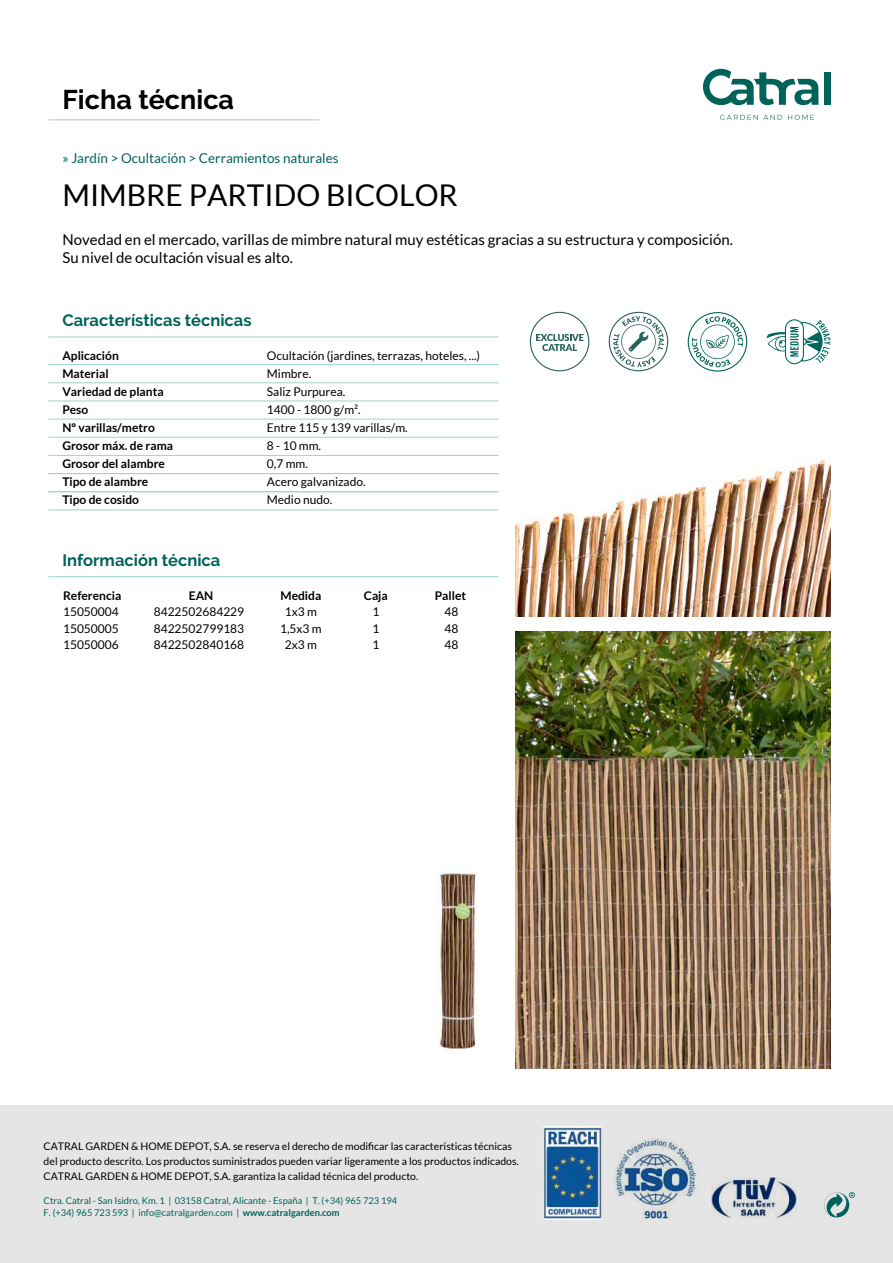
<style>
.page{position:relative;width:893px;height:1263px;background:#fff}
.page>*{position:absolute;margin:0;border:0;box-sizing:border-box;transform-origin:0 0}
.t1{font:30px "Lato";color:#000}
.t2{font:700 27px "Raleway";color:#000}
.t3{font:700 16.5px "Raleway";color:#00635a}
.t4{font:15px/18px "Lato";color:#000}
.t5{font:13.5px "Lato";color:#00635a}
.t6{font:12px/18px "Lato";color:#000}
.t7{font:700 12px/18px "Lato";color:#000}
.t8{font:10.5px/15px "Lato";color:#000}
.t9{font:9.3px/12px "Lato";color:#00635a}
.s1{font-weight:700}
</style>
<div class="page">
<div style="left:0;top:1105px;width:893px;height:158px;background:#e5e5e5"></div>
<svg style="left:824px;top:1192px;width:31px;height:25px"></svg>
<img style="left:614px;top:1138px;width:85px;height:80px">
<img style="left:544px;top:1126px;width:58px;height:94px">
<img style="left:711px;top:1178px;width:85px;height:40px">
<hr style="left:49px;top:337px;width:449px;height:1px;background:#9fd4cb">
<hr style="left:49px;top:119px;width:270px;height:1px;background:#9fd4cb">
<hr style="left:49px;top:364px;width:449px;height:1px;background:#9fd4cb">
<hr style="left:49px;top:382px;width:449px;height:1px;background:#9fd4cb">
<hr style="left:49px;top:401px;width:449px;height:1px;background:#9fd4cb">
<hr style="left:49px;top:419px;width:449px;height:1px;background:#9fd4cb">
<hr style="left:49px;top:437px;width:449px;height:1px;background:#9fd4cb">
<hr style="left:49px;top:455px;width:449px;height:1px;background:#9fd4cb">
<hr style="left:49px;top:473px;width:449px;height:1px;background:#9fd4cb">
<hr style="left:49px;top:491px;width:449px;height:1px;background:#9fd4cb">
<hr style="left:49px;top:509px;width:449px;height:1px;background:#9fd4cb">
<div style="left:823px;top:72px;width:7px;height:33px;background:#00635a"></div>
<svg style="left:703px;top:69px;width:115px;height:36px"></svg>
<svg style="left:788px;top:115px;width:26px;height:5px"></svg>
<svg style="left:720px;top:115px;width:62px;height:5px"></svg>
<img style="left:516px;top:631px;width:314px;height:438px">
<img style="left:516px;top:458px;width:314px;height:158px">
<svg style="left:688px;top:312px;width:59px;height:60px"></svg>
<hr style="left:49px;top:576px;width:449px;height:1px;background:#9fd4cb">
<img style="left:438px;top:872px;width:40px;height:177px">
<svg style="left:609px;top:312px;width:59px;height:59px"></svg>
<svg style="left:767px;top:319px;width:63px;height:45px"></svg>
<svg style="left:530px;top:312px;width:59px;height:59px"></svg>
<h2 class="t2" style="left:62px;top:84px;width:173px">Ficha técnica</h2>
<p class="t5" style="left:62px;top:151px;width:278px">» Jardín &gt; Ocultación &gt; Cerramientos naturales</p>
<h1 class="t1" style="left:62px;top:178px;width:397px">MIMBRE PARTIDO BICOLOR</h1>
<h3 class="t4" style="left:62px;top:231px;width:672px">Novedad en el mercado, varillas de mimbre natural muy estéticas gracias a su estructura y composición.<br>Su nivel de ocultación visual es alto.</h3>
<h3 class="t3" style="left:62px;top:311px;width:191px">Características técnicas</h3>
<p class="t7" style="left:62px;top:347px;width:112px">Aplicación<br>Material<br>Variedad de planta<br>Peso<br>Nº varillas/metro<br>Grosor máx. de rama<br>Grosor del alambre<br>Tipo de alambre<br>Tipo de cosido</p>
<p class="t6" style="left:267px;top:347px;width:215px">Ocultación (jardines, terrazas, hoteles, ...)<br>Mimbre.<br>Saliz Purpurea.<br>1400 - 1800 g/m².<br>Entre 115 y 139 varillas/m.<br>8 - 10 mm.<br>0,7 mm.<br>Acero galvanizado.<br>Medio nudo.</p>
<h3 class="t3" style="left:62px;top:551px;width:159px">Información técnica</h3>
<p class="t7" style="left:63px;top:586px;width:60px">Referencia</p>
<p class="t7" style="left:189px;top:586px;width:26px">EAN</p>
<p class="t7" style="left:281px;top:586px;width:42px">Medida</p>
<p class="t7" style="left:364px;top:586px;width:25px">Caja</p>
<p class="t7" style="left:435px;top:586px;width:33px">Pallet</p>
<p class="t6" style="left:63px;top:603px;width:57px">15050004</p>
<p class="t6" style="left:154px;top:603px;width:92px">8422502684229</p>
<p class="t6" style="left:285px;top:603px;width:34px">1x3 m</p>
<p class="t6" style="left:372px;top:603px;width:8px">1</p>
<p class="t6" style="left:445px;top:603px;width:15px">48</p>
<p class="t6" style="left:63px;top:619px;width:57px">15050005</p>
<p class="t6" style="left:154px;top:619px;width:92px">8422502799183</p>
<p class="t6" style="left:280px;top:619px;width:43px">1,5x3 m</p>
<p class="t6" style="left:372px;top:619px;width:8px">1</p>
<p class="t6" style="left:445px;top:619px;width:15px">48</p>
<p class="t6" style="left:63px;top:636px;width:57px">15050006</p>
<p class="t6" style="left:154px;top:636px;width:92px">8422502840168</p>
<p class="t6" style="left:285px;top:636px;width:34px">2x3 m</p>
<p class="t6" style="left:372px;top:636px;width:8px">1</p>
<p class="t6" style="left:445px;top:636px;width:15px">48</p>
<p class="t8" style="left:44px;top:1139px;width:477px">CATRAL GARDEN &amp; HOME DEPOT, S.A. se reserva el derecho de modificar las características técnicas del producto descrito. Los productos suministrados pueden variar ligeramente a los productos indicados.<br>CATRAL GARDEN &amp; HOME DEPOT, S.A. garantiza la calidad técnica del producto.</p>
<p class="t9" style="left:44px;top:1195px;width:355px">Ctra. Catral - San Isidro, Km. 1 | 03158 Catral, Alicante - España | T. (+34) 965 723 194<br>F. (+34) 965 723 593 | info@catralgarden.com | <span class="s1">www.catralgarden.com</span></p>
</div>
